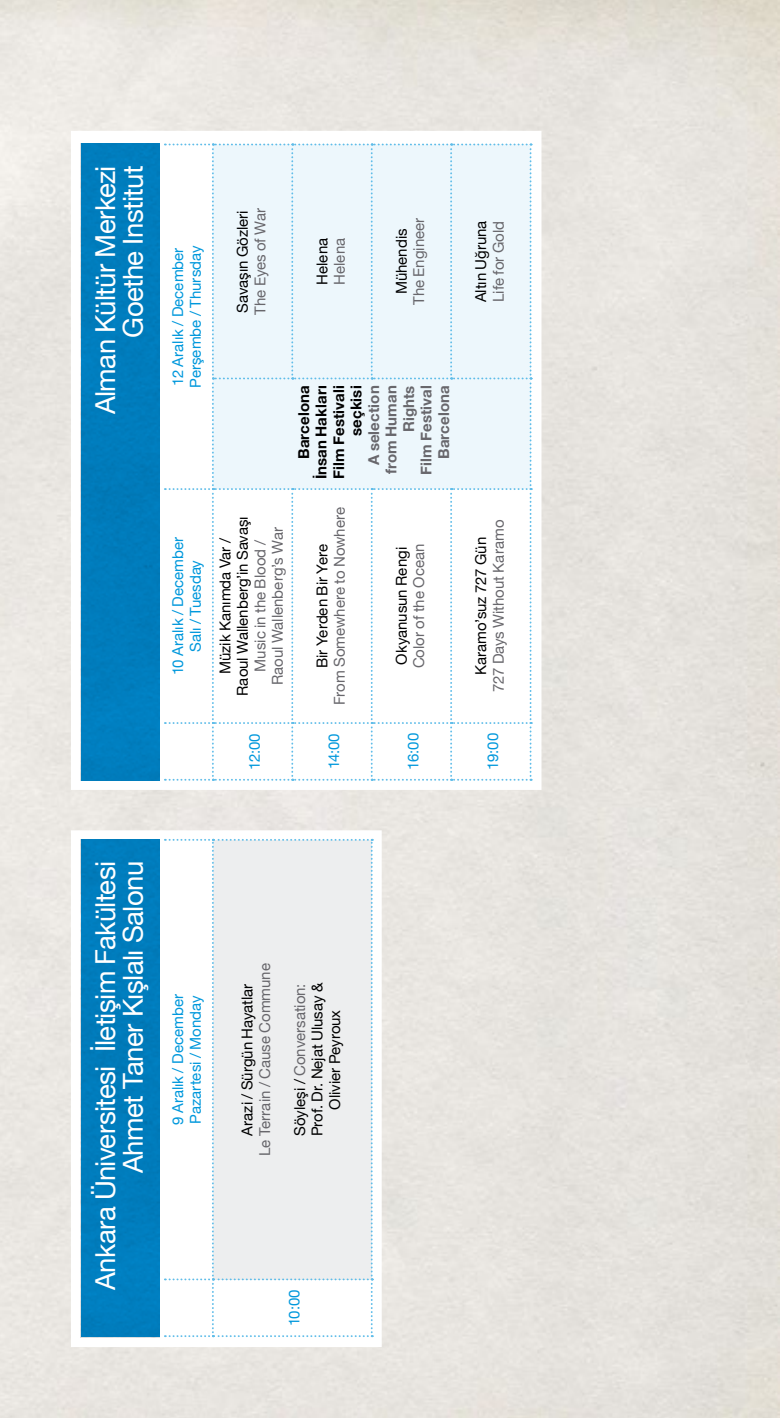
<style>
.page{position:relative;width:780px;height:1418px;background:#fff}
.page>*{position:absolute;margin:0;border:0;box-sizing:border-box;transform-origin:0 0}
.t1{font:27.5px/27.5px "Helvetica Neue";letter-spacing:-.025em;color:#fff;text-align:right}
.t2{font:15px/17.5px "Helvetica Neue";color:#000;text-align:center}
.t3{font:15px/17.5px "Helvetica Neue";color:#68676c;text-align:center}
.t4{font:15px/17.5px "Helvetica Neue";color:#0098dc}
.t5{font:700 15px/17.5px "Helvetica Neue";letter-spacing:.005em;color:#68676c;text-align:right}
.t6{font:700 15px/17.5px "Helvetica Neue";letter-spacing:.005em;color:#000;text-align:right}
.s1{color:#68676c}
</style>
<div class="page">
<svg style="left:80px;top:143px;width:453px;height:638px"></svg>
<div style="left:81px;top:144px;width:78px;height:636px;background:#007dbc"></div>
<svg style="left:165px;top:144px;width:366px;height:636px"></svg>
<svg style="left:71px;top:830px;width:311px;height:516px"></svg>
<div style="left:81px;top:839px;width:78px;height:497px;background:#007dbc"></div>
<svg style="left:165px;top:839px;width:207px;height:497px"></svg>
<h1 class="t1" style="left:90px;top:414px;width:250px;rotate:-90deg">Alman Kültür Merkezi<br>Goethe Institut</h1>
<p class="t4" style="left:168px;top:388px;width:144px;rotate:-90deg">12 Aralık / December<br>Perşembe / Thursday</p>
<p class="t4" style="left:168px;top:675px;width:140px;text-align:center;rotate:-90deg">10 Aralık / December<br>Salı / Tuesday</p>
<p class="t2" style="left:233px;top:312px;width:104px;rotate:-90deg">Savaşın Gözleri</p>
<p class="t3" style="left:250px;top:315px;width:108px;rotate:-90deg">The Eyes of War</p>
<p class="t2" style="left:312px;top:285px;width:48px;rotate:-90deg">Helena</p>
<p class="t3" style="left:330px;top:285px;width:48px;rotate:-90deg">Helena</p>
<p class="t2" style="left:391px;top:294px;width:67px;rotate:-90deg">Mühendis</p>
<p class="t3" style="left:409px;top:305px;width:89px;rotate:-90deg">The Engineer</p>
<p class="t2" style="left:215px;top:695px;width:181px;rotate:-90deg">Müzik Kanımda Var /<br>Raoul Wallenberg’in Savaşı</p>
<p class="t3" style="left:250px;top:685px;width:159px;rotate:-90deg">Music in the Blood /<br>Raoul Wallenberg’s War</p>
<p class="t4" style="left:244px;top:769px;width:38px;rotate:-90deg">12:00</p>
<p class="t6" style="left:294px;top:479px;width:95px;rotate:-90deg">Barcelona<br>İnsan Hakları<br>Film Festivali seçkisi</p>
<p class="t5" style="left:364px;top:474px;width:91px;rotate:-90deg">A selection from Human<br>Rights<br>Film Festival<br>Barcelona</p>
<p class="t3" style="left:330px;top:705px;width:199px;rotate:-90deg">From Somewhere to Nowhere</p>
<p class="t2" style="left:312px;top:668px;width:126px;rotate:-90deg">Bir Yerden Bir Yere</p>
<p class="t4" style="left:324px;top:769px;width:38px;rotate:-90deg">14:00</p>
<p class="t2" style="left:391px;top:665px;width:119px;rotate:-90deg">Okyanusun Rengi</p>
<p class="t3" style="left:409px;top:668px;width:126px;rotate:-90deg">Color of the Ocean</p>
<p class="t4" style="left:403px;top:769px;width:38px;rotate:-90deg">16:00</p>
<p class="t2" style="left:471px;top:302px;width:83px;rotate:-90deg">Altın Uğruna</p>
<p class="t3" style="left:488px;top:302px;width:82px;rotate:-90deg">Life for Gold</p>
<p class="t3" style="left:488px;top:692px;width:174px;rotate:-90deg">727 Days Without Karamo</p>
<p class="t2" style="left:471px;top:675px;width:139px;rotate:-90deg">Karamo’suz 727 Gün</p>
<p class="t4" style="left:483px;top:769px;width:38px;rotate:-90deg">19:00</p>
<h1 class="t1" style="left:90px;top:1289px;width:430px;rotate:-90deg">Ankara Üniversitesi İletişim Fakültesi<br>Ahmet Taner Kışlalı Salonu</h1>
<p class="t4" style="left:168px;top:1124px;width:132px;rotate:-90deg">9 Aralık / December<br>Pazartesi / Monday</p>
<p class="t3" style="left:255px;top:1156px;width:194px;rotate:-90deg">Le Terrain / Cause Commune</p>
<p class="t2" style="left:237px;top:1135px;width:154px;rotate:-90deg">Arazi / Sürgün Hayatlar</p>
<p class="t2" style="left:290px;top:1136px;width:155px;rotate:-90deg">Söyleşi / <span class="s1">Conversation:<br></span>Prof. Dr. Nejat Ulusay &amp;<br>Olivier Peyroux</p>
<p class="t4" style="left:284px;top:1326px;width:38px;rotate:-90deg">10:00</p>
</div>
